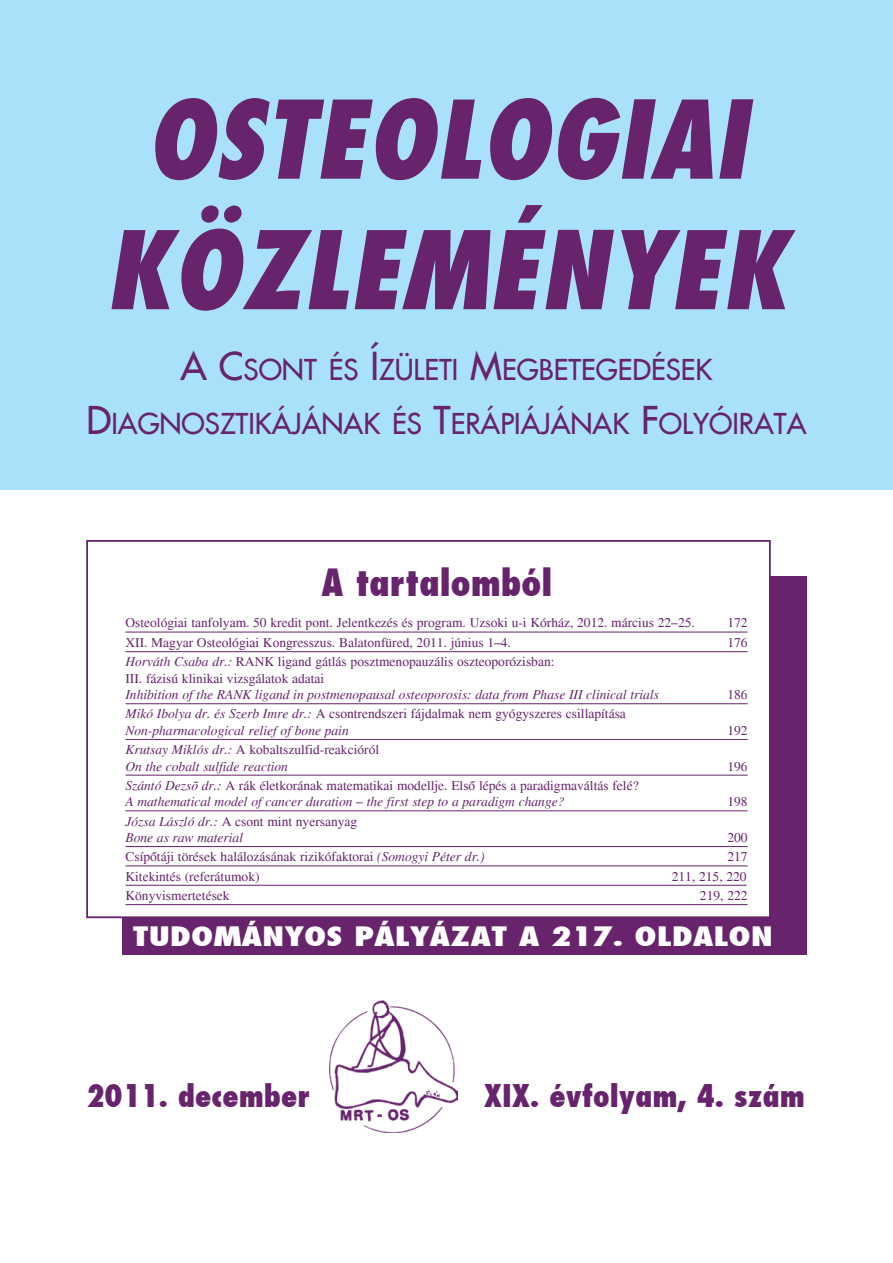
<style>
.page{position:relative;width:893px;height:1263px;background:#fff}
.page>*{position:absolute;margin:0;border:0;box-sizing:border-box;transform-origin:0 0}
.t1{font:italic 700 105px/130.5px "PFL Fujiyama Extra";color:#67246d;text-align:center}
.t2{font:700 36px "PFL Fujiyama Extra";color:#67246d}
.t3{font:700 30px "PFL Fujiyama Extra";color:#67246d}
.t4{font:28.2px/54px "PFL Fujiyama Two";color:#67246d;text-align:center}
.t5{font:700 25.65px "PFL Fujiyama Extra";color:#fff;scale:1.33 1}
.t6{font:italic 13.5px/16.4px "Times";color:#67246d}
.t7{font:13.5px/16.4px "Times";color:#67246d}
.s1{font-size:37.5px}
.s2{font-style:italic}
.s3{font-style:normal}
</style>
<div class="page">
<img style="left:330px;top:1001px;width:127px;height:132px">
<div style="left:0;top:0;width:893px;height:489px;background:#aae1fa"></div>
<div style="left:122px;top:576px;width:684px;height:378px;background:#67246d"></div>
<div style="left:86px;top:540px;width:684px;height:378px;background:#fff"></div>
<hr style="left:125px;top:632px;width:623px;height:1px;background:#67246d">
<hr style="left:125px;top:651px;width:623px;height:1px;background:#67246d">
<hr style="left:125px;top:703px;width:623px;height:1px;background:#67246d">
<hr style="left:125px;top:739px;width:623px;height:1px;background:#67246d">
<hr style="left:125px;top:775px;width:623px;height:1px;background:#67246d">
<hr style="left:125px;top:810px;width:623px;height:1px;background:#67246d">
<hr style="left:125px;top:846px;width:623px;height:1px;background:#67246d">
<hr style="left:125px;top:865px;width:623px;height:1px;background:#67246d">
<hr style="left:125px;top:885px;width:622px;height:1px;background:#67246d">
<hr style="left:125px;top:904px;width:623px;height:1px;background:#67246d">
<div style="left:86px;top:540px;width:684px;height:378px;border:2px solid #67246d"></div>
<h1 class="t1" style="left:105px;top:73px;width:684px">OSTEOLOGIAI<br>KÖZLEMÉNYEK</h1>
<h3 class="t4" style="left:86px;top:342px;width:722px"><span class="s1">A C</span>SONT ÉS <span class="s1">Í</span>ZÜLETI <span class="s1">M</span>EGBETEGEDÉSEK<br><span class="s1">D</span>IAGNOSZTIKÁJÁNAK ÉS <span class="s1">T</span>ERÁPIÁJÁNAK <span class="s1">F</span>OLYÓIRATA</h3>
<h2 class="t2" style="left:322px;top:559px;width:232px">A tartalomból</h2>
<p class="t7" style="left:125px;top:615px;width:571px">Osteológiai tanfolyam. 50 kredit pont. Jelentkezés és program. Uzsoki u-i Kórház, 2012. március 22–25.</p>
<p class="t7" style="left:727px;top:615px;width:22px">172</p>
<p class="t7" style="left:125px;top:634px;width:387px">XII. Magyar Osteológiai Kongresszus. Balatonfüred, 2011. június 1–4.</p>
<p class="t7" style="left:727px;top:634px;width:22px">176</p>
<p class="t7" style="left:125px;top:654px;width:431px"><span class="s2">Horváth Csaba dr.:</span> RANK ligand gátlás posztmenopauzális oszteoporózisban:<br>III. fázisú klinikai vizsgálatok adatai</p>
<p class="t6" style="left:125px;top:687px;width:535px">Inhibition of the RANK ligand in postmenopausal osteoporosis: data from Phase III clinical trials</p>
<p class="t7" style="left:727px;top:686px;width:22px">186</p>
<p class="t6" style="left:125px;top:706px;width:502px">Mikó Ibolya dr. és Szerb Imre dr.: <span class="s3">A csontrendszeri fájdalmak nem gyógyszeres csillapítása<br></span>Non-pharmacological relief of bone pain</p>
<p class="t7" style="left:727px;top:722px;width:22px">192</p>
<p class="t6" style="left:125px;top:742px;width:255px">Krutsay Miklós dr.: <span class="s3">A kobaltszulfid-reakcióról<br></span>On the cobalt sulfide reaction</p>
<p class="t6" style="left:125px;top:777px;width:515px">Szántó Dezsõ dr.: <span class="s3">A rák életkorának matematikai modellje. Első lépés a paradigmaváltás felé?<br></span>A mathematical model of cancer duration – the first step to a paradigm change?</p>
<p class="t6" style="left:125px;top:813px;width:233px">Józsa László dr.: <span class="s3">A csont mint nyersanyag<br></span>Bone as raw material</p>
<p class="t7" style="left:727px;top:758px;width:22px">196</p>
<p class="t7" style="left:727px;top:794px;width:22px">198</p>
<p class="t7" style="left:727px;top:829px;width:22px">200</p>
<p class="t7" style="left:125px;top:849px;width:361px">Csípőtáji törések halálozásának rizikófaktorai <span class="s2">(Somogyi Péter dr.)</span></p>
<p class="t7" style="left:727px;top:849px;width:22px">217</p>
<p class="t7" style="left:125px;top:868px;width:136px">Kitekintés (referátumok)</p>
<p class="t7" style="left:672px;top:868px;width:76px">211, 215, 220</p>
<p class="t7" style="left:125px;top:887px;width:106px">Könyvismertetések</p>
<p class="t7" style="left:700px;top:887px;width:49px">219, 222</p>
<h3 class="t5" style="left:132px;top:920px;width:483px">TUDOMÁNYOS PÁLYÁZAT A 217. OLDALON</h3>
<h3 class="t3" style="left:86px;top:1077px;width:225px">2011. december</h3>
<h3 class="t3" style="left:484px;top:1077px;width:323px">XIX. évfolyam, 4. szám</h3>
</div>
